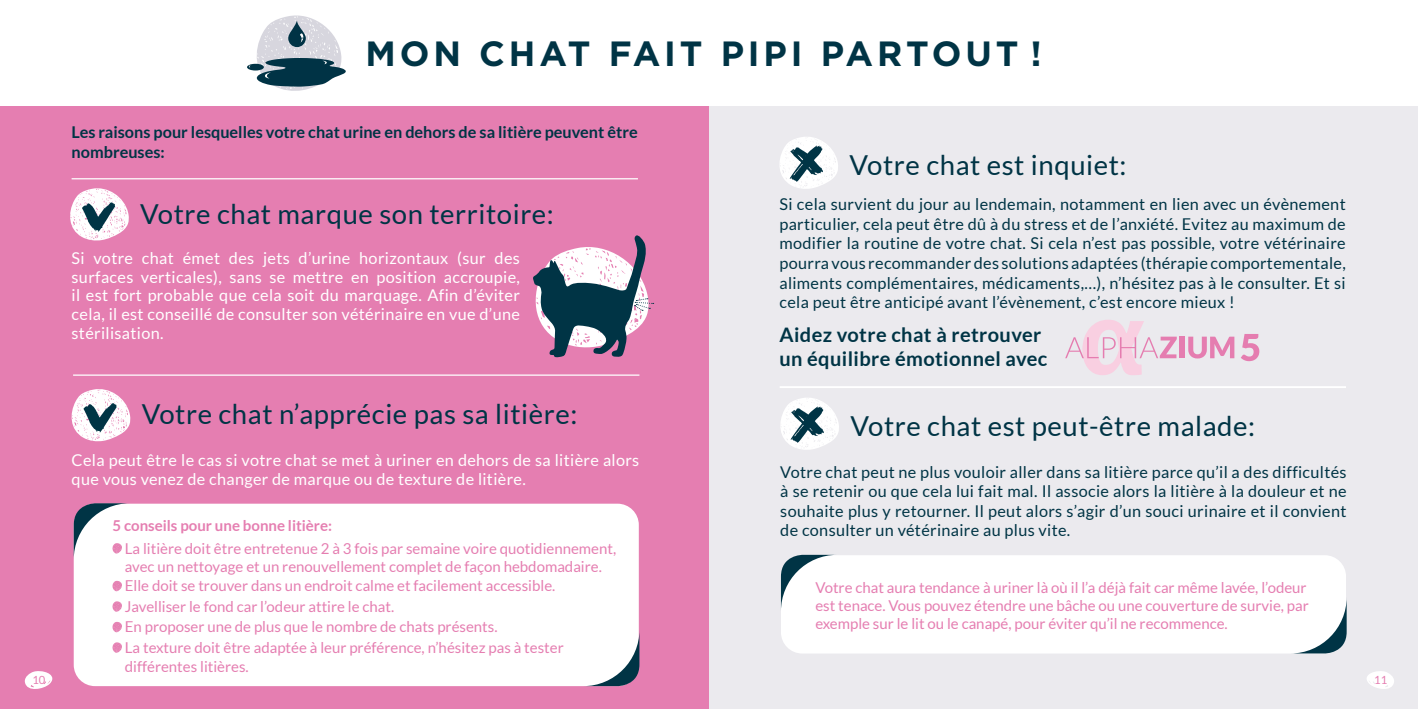
<style>
.page{position:relative;width:1418px;height:709px;background:#fff}
.page>*{position:absolute;margin:0;border:0;box-sizing:border-box;transform-origin:0 0}
.t1{font:700 35px "Gotham";letter-spacing:.11em;color:#003445}
.t2{font:27.5px "Lato";letter-spacing:.02em;color:#003445}
.t3{font:700 20px/24px "Lato";letter-spacing:.02em;color:#003445}
.t4{font:16.25px/19.5px "Lato";letter-spacing:.02em;color:#003445;text-align:justify}
.t5{font:16.25px/18.8px "Lato";letter-spacing:.02em;color:#fff;text-align:justify}
.t6{font:700 16.25px/19.5px "Lato";color:#003445}
.t7{font:15px/20.2px "Lato";color:#e57eb1}
.t8{font:700 15px "Lato";color:#e57eb1}
.t9{font:11.25px "Lato";color:#e57eb1}
</style>
<div class="page">
<div style="left:709px;top:106px;width:708px;height:603px;background:#ebeaee"></div>
<div style="left:0;top:106px;width:709px;height:603px;background:#e57eb1"></div>
<svg style="left:247px;top:15px;width:99px;height:76px"></svg>
<hr style="left:72px;top:178px;width:566px;height:1px;background:#fff">
<svg style="left:70px;top:188px;width:59px;height:53px"></svg>
<hr style="left:73px;top:374px;width:566px;height:2px;background:#fff">
<svg style="left:71px;top:389px;width:59px;height:53px"></svg>
<div style="left:74px;top:503px;width:565px;height:183px;background:#fff;border-radius:21px"></div>
<svg style="left:112px;top:580px;width:10px;height:11px"></svg>
<svg style="left:112px;top:601px;width:10px;height:11px"></svg>
<svg style="left:112px;top:621px;width:10px;height:11px"></svg>
<svg style="left:112px;top:642px;width:10px;height:11px"></svg>
<svg style="left:74px;top:503px;width:56px;height:51px"></svg>
<svg style="left:587px;top:629px;width:52px;height:57px"></svg>
<svg style="left:780px;top:137px;width:58px;height:52px"></svg>
<hr style="left:779px;top:386px;width:566px;height:2px;background:#fff">
<div style="left:1179px;top:336px;width:5px;height:22px;background:#e57db0"></div>
<svg style="left:1188px;top:336px;width:46px;height:22px"></svg>
<svg style="left:1241px;top:334px;width:18px;height:27px"></svg>
<svg style="left:1065px;top:320px;width:111px;height:55px"></svg>
<svg style="left:780px;top:398px;width:59px;height:52px"></svg>
<div style="left:781px;top:555px;width:564px;height:98px;background:#fff;border-radius:21px"></div>
<svg style="left:781px;top:555px;width:52px;height:53px"></svg>
<svg style="left:1298px;top:597px;width:48px;height:56px"></svg>
<svg style="left:533px;top:235px;width:120px;height:123px"></svg>
<svg style="left:25px;top:671px;width:27px;height:18px"></svg>
<svg style="left:1367px;top:671px;width:27px;height:18px"></svg>
<h1 class="t1" style="left:365px;top:33px;width:677px">MON CHAT FAIT PIPI PARTOUT !</h1>
<p class="t6" style="left:72px;top:122px;width:567px">Les raisons pour lesquelles votre chat urine en dehors de sa litière peuvent être nombreuses:</p>
<h2 class="t2" style="left:140px;top:198px;width:415px">Votre chat marque son territoire:</h2>
<p class="t5" style="left:72px;top:248px;width:450px">Si votre chat émet des jets d’urine horizontaux (sur des surfaces verticales), sans se mettre en position accroupie, il est fort probable que cela soit du marquage. Afin d’éviter cela, il est conseillé de consulter son vétérinaire en vue d’une stérilisation.</p>
<h2 class="t2" style="left:142px;top:399px;width:437px">Votre chat n’apprécie pas sa litière:</h2>
<p class="t5" style="left:72px;top:450px;width:569px;line-height:19.5px">Cela peut être le cas si votre chat se met à uriner en dehors de sa litière alors que vous venez de changer de marque ou de texture de litière.</p>
<p class="t8" style="left:112px;top:517px;width:221px">5 conseils pour une bonne litière:</p>
<p class="t7" style="left:125px;top:539px;width:493px;line-height:18px">La litière doit être entretenue 2 à 3 fois par semaine voire quotidiennement, avec un nettoyage et un renouvellement complet de façon hebdomadaire.</p>
<p class="t7" style="left:125px;top:575px;width:440px">Elle doit se trouver dans un endroit calme et facilement accessible.<br>Javelliser le fond car l’odeur attire le chat.<br>En proposer une de plus que le nombre de chats présents.<br>La texture doit être adaptée à leur préférence, n’hésitez pas à tester différentes litières.</p>
<h2 class="t2" style="left:849px;top:149px;width:278px">Votre chat est inquiet:</h2>
<p class="t4" style="left:779px;top:195px;width:568px">Si cela survient du jour au lendemain, notamment en lien avec un évènement particulier, cela peut être dû à du stress et de l’anxiété. Evitez au maximum de modifier la routine de votre chat. Si cela n’est pas possible, votre vétérinaire pourra vous recommander des solutions adaptées (thérapie comportementale, aliments complémentaires, médicaments,…), n’hésitez pas à le consulter. Et si cela peut être anticipé avant l’évènement, c’est encore mieux !</p>
<p class="t3" style="left:779px;top:322px;width:269px">Aidez votre chat à retrouver un équilibre émotionnel avec</p>
<h2 class="t2" style="left:850px;top:410px;width:406px">Votre chat est peut-être malade:</h2>
<p class="t4" style="left:780px;top:462px;width:568px">Votre chat peut ne plus vouloir aller dans sa litière parce qu’il a des difficultés à se retenir ou que cela lui fait mal. Il associe alors la litière à la douleur et ne souhaite plus y retourner. Il peut alors s’agir d’un souci urinaire et il convient de consulter un vétérinaire au plus vite.</p>
<p class="t7" style="left:815px;top:578px;width:495px;line-height:18px">Votre chat aura tendance à uriner là où il l’a déjà fait car même lavée, l’odeur est tenace. Vous pouvez étendre une bâche ou une couverture de survie, par exemple sur le lit ou le canapé, pour éviter qu’il ne recommence.</p>
<p class="t9" style="left:32px;top:673px;width:15px">10</p>
<p class="t9" style="left:1374px;top:673px;width:15px">11</p>
</div>
